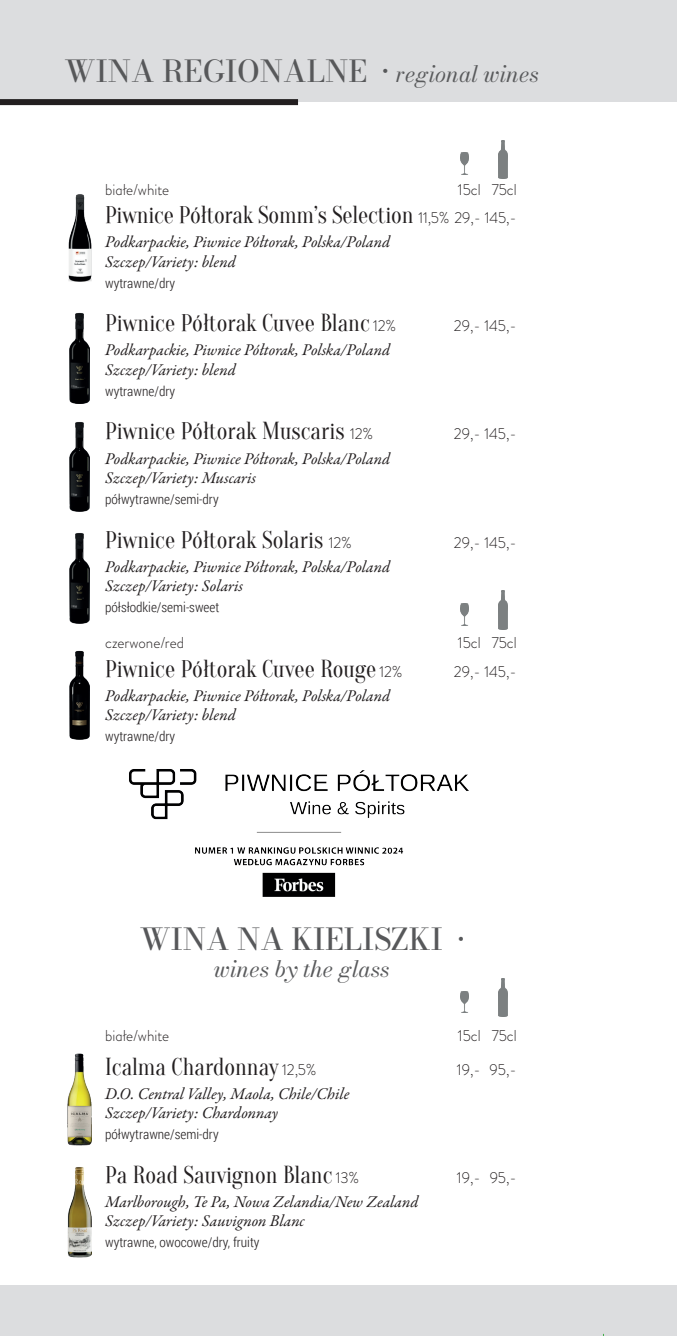
<style>
.page{position:relative;width:677px;height:1336px;background:#fff}
.page>*{position:absolute;margin:0;border:0;box-sizing:border-box;transform-origin:0 0}
.t1{font:30px "Bodoni Moda";color:#57585a}
.t2{font:24px "Oranienbaum";color:#231f20;scale:.95 1}
.t3{font:italic 22.5px "Bodoni Moda";color:#595a5c}
.t4{font:italic 16.5px/19.8px "Garamond Premr Pro";color:#231f20}
.t5{font:300 15.75px "Brandon Grotesque";color:#231f20;scale:.95 1}
.t6{font:300 13.5px "Roboto Condensed";color:#231f20}
.s1{font-style:italic;font-size:22.5px;color:#595a5c}
.s2{font-family:"Brandon Grotesque";font-weight:300;font-size:15.75px}
</style>
<div class="page">
<div style="left:0;top:0;width:668px;height:1335px;background:#dcdddf"></div>
<div style="left:668px;top:0;width:8px;height:1335px;background:#dcdddf"></div>
<div style="left:0;top:102px;width:668px;height:1182px;background:#fff"></div>
<div style="left:668px;top:102px;width:8px;height:1182px;background:#fff"></div>
<div style="left:0;top:99px;width:298px;height:6px;background:#231f20"></div>
<img style="left:68px;top:194px;width:23px;height:88px">
<img style="left:69px;top:312px;width:21px;height:91px">
<img style="left:69px;top:422px;width:21px;height:89px">
<img style="left:69px;top:533px;width:21px;height:90px">
<img style="left:70px;top:650px;width:19px;height:89px">
<img style="left:67px;top:1053px;width:25px;height:92px">
<img style="left:68px;top:1167px;width:24px;height:89px">
<img style="left:498px;top:140px;width:9px;height:39px">
<img style="left:498px;top:591px;width:9px;height:38px">
<img style="left:498px;top:978px;width:9px;height:38px">
<img style="left:460px;top:153px;width:8px;height:22px">
<img style="left:460px;top:603px;width:8px;height:22px">
<img style="left:460px;top:991px;width:8px;height:21px">
<img style="left:129px;top:769px;width:340px;height:128px">
<h1 class="t1" style="left:65px;top:51px;width:475px">WINA REGIONALNE • <span class="s1">regional wines</span></h1>
<p class="t5" style="left:105px;top:178px;width:69px">białe/white</p>
<p class="t5" style="left:457px;top:178px;width:63px">15cl 75cl</p>
<h2 class="t2" style="left:105px;top:202px;width:434px">Piwnice Półtorak Somm’s Selection <span class="s2">11,5% 29,- 145,-</span></h2>
<p class="t4" style="left:105px;top:233px;width:286px">Podkarpackie, Piwnice Półtorak, Polska/Poland<br>Szczep/Variety: blend</p>
<p class="t6" style="left:105px;top:273px;width:71px">wytrawne/dry</p>
<h2 class="t2" style="left:105px;top:310px;width:307px">Piwnice Półtorak Cuvee Blanc <span class="s2">12%</span></h2>
<p class="t5" style="left:453px;top:315px;width:68px">29,- 145,-</p>
<p class="t4" style="left:105px;top:341px;width:286px">Podkarpackie, Piwnice Półtorak, Polska/Poland<br>Szczep/Variety: blend</p>
<p class="t6" style="left:105px;top:381px;width:71px">wytrawne/dry</p>
<h2 class="t2" style="left:105px;top:418px;width:283px">Piwnice Półtorak Muscaris <span class="s2">12%</span></h2>
<p class="t5" style="left:453px;top:423px;width:68px">29,- 145,-</p>
<p class="t4" style="left:105px;top:449px;width:286px">Podkarpackie, Piwnice Półtorak, Polska/Poland<br>Szczep/Variety: Muscaris</p>
<p class="t6" style="left:105px;top:489px;width:115px">półwytrawne/semi-dry</p>
<h2 class="t2" style="left:105px;top:526px;width:261px">Piwnice Półtorak Solaris <span class="s2">12%</span></h2>
<p class="t5" style="left:453px;top:531px;width:68px">29,- 145,-</p>
<p class="t4" style="left:105px;top:557px;width:286px">Podkarpackie, Piwnice Półtorak, Polska/Poland<br>Szczep/Variety: Solaris</p>
<p class="t6" style="left:105px;top:597px;width:116px">półsłodkie/semi-sweet</p>
<p class="t5" style="left:105px;top:631px;width:84px">czerwone/red</p>
<p class="t5" style="left:457px;top:631px;width:63px">15cl 75cl</p>
<h2 class="t2" style="left:105px;top:655px;width:314px">Piwnice Półtorak Cuvee Rouge <span class="s2">12%</span></h2>
<p class="t5" style="left:453px;top:660px;width:68px">29,- 145,-</p>
<p class="t4" style="left:105px;top:686px;width:286px">Podkarpackie, Piwnice Półtorak, Polska/Poland<br>Szczep/Variety: blend</p>
<p class="t6" style="left:105px;top:726px;width:71px">wytrawne/dry</p>
<h1 class="t1" style="left:140px;top:917px;width:325px">WINA NA KIELISZKI •</h1>
<h3 class="t3" style="left:214px;top:952px;width:177px">wines by the glass</h3>
<p class="t5" style="left:105px;top:1025px;width:69px">białe/white</p>
<p class="t5" style="left:457px;top:1025px;width:63px">15cl 75cl</p>
<h2 class="t2" style="left:105px;top:1052px;width:224px">Icalma Chardonnay <span class="s2">12,5%</span></h2>
<p class="t5" style="left:456px;top:1058px;width:64px">19,- 95,-</p>
<p class="t4" style="left:105px;top:1084px;width:245px">D.O. Central Valley, Maola, Chile/Chile<br>Szczep/Variety: Chardonnay</p>
<p class="t6" style="left:105px;top:1124px;width:115px">półwytrawne/semi-dry</p>
<h2 class="t2" style="left:105px;top:1160px;width:268px">Pa Road Sauvignon Blanc <span class="s2">13%</span></h2>
<p class="t5" style="left:456px;top:1166px;width:64px">19,- 95,-</p>
<p class="t4" style="left:105px;top:1192px;width:314px">Marlborough, Te Pa, Nowa Zelandia/New Zealand<br>Szczep/Variety: Sauvignon Blanc</p>
<p class="t6" style="left:105px;top:1232px;width:156px">wytrawne, owocowe/dry, fruity</p>
</div>
